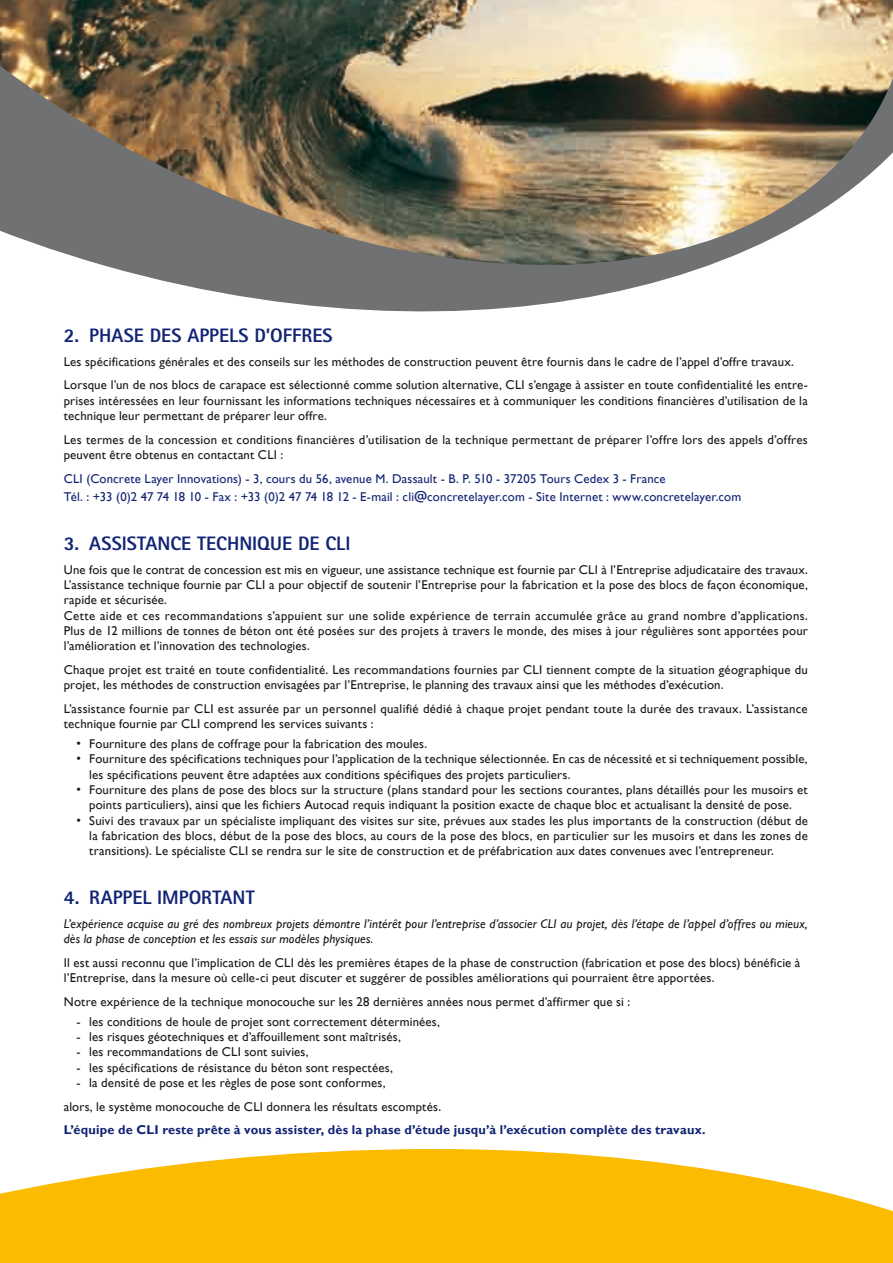
<style>
.page{position:relative;width:893px;height:1263px;background:#fff}
.page>*{position:absolute;margin:0;border:0;box-sizing:border-box;transform-origin:0 0}
.t1{font:800 19.5px "Rotis Sans Serif";letter-spacing:.005em;color:#122474}
.t2{font:12.75px/15.3px "Gill Sans";letter-spacing:.015em;color:#1a171c}
.t3{font:12.75px/18px "Gill Sans";letter-spacing:.01em;color:#122474}
.t4{font:italic 12.75px/15.3px "Gill Sans";letter-spacing:.015em;color:#1a171c}
.t5{font:700 12.75px "Gill Sans";letter-spacing:.015em;color:#122474}
</style>
<div class="page">
<img style="left:0;top:0;width:893px;height:312px">
<svg style="left:0;top:1149px;width:893px;height:114px;background:#fac526"></svg>
<h1 class="t1" style="left:64px;top:323px;width:270px">2. PHASE DES APPELS D’OFFRES</h1>
<p class="t2" style="left:64px;top:349px;width:746px;line-height:23.9px">Les spécifications générales et des conseils sur les méthodes de construction peuvent être fournis dans le cadre de l’appel d’offre travaux.<br>Lorsque l’un de nos blocs de carapace est sélectionné comme solution alternative, CLI s’engage à assister en toute confidentialité les entre-</p>
<p class="t2" style="left:64px;top:393px;width:745px">prises intéressées en leur fournissant les informations techniques nécessaires et à communiquer les conditions financières d’utilisation de la technique leur permettant de préparer leur offre.</p>
<p class="t2" style="left:64px;top:432px;width:745px">Les termes de la concession et conditions financières d’utilisation de la technique permettant de préparer l’offre lors des appels d’offres peuvent être obtenus en contactant CLI :</p>
<p class="t3" style="left:64px;top:470px;width:679px">CLI (Concrete Layer Innovations) - 3, cours du 56, avenue M. Dassault - B. P. 510 - 37205 Tours Cedex 3 - France<br>Tél. : +33 (0)2 47 74 18 10 - Fax : +33 (0)2 47 74 18 12 - E-mail : cli@concretelayer.com - Site Internet : www.concretelayer.com</p>
<h1 class="t1" style="left:64px;top:531px;width:288px">3. ASSISTANCE TECHNIQUE DE CLI</h1>
<p class="t2" style="left:64px;top:562px;width:746px">Une fois que le contrat de concession est mis en vigueur, une assistance technique est fournie par CLI à l’Entreprise adjudicataire des travaux.<br>L’assistance technique fournie par CLI a pour objectif de soutenir l’Entreprise pour la fabrication et la pose des blocs de façon économique, rapide et sécurisée.<br>Cette aide et ces recommandations s’appuient sur une solide expérience de terrain accumulée grâce au grand nombre d’applications.<br>Plus de 12 millions de tonnes de béton ont été posées sur des projets à travers le monde, des mises à jour régulières sont apportées pour l’amélioration et l’innovation des technologies.</p>
<p class="t2" style="left:64px;top:662px;width:745px">Chaque projet est traité en toute confidentialité. Les recommandations fournies par CLI tiennent compte de la situation géographique du projet, les méthodes de construction envisagées par l’Entreprise, le planning des travaux ainsi que les méthodes d’exécution.</p>
<p class="t2" style="left:64px;top:701px;width:745px">L’assistance fournie par CLI est assurée par un personnel qualifié dédié à chaque projet pendant toute la durée des travaux. L’assistance technique fournie par CLI comprend les services suivants :</p>
<p class="t2" style="left:77px;top:736px;width:352px">• Fourniture des plans de coffrage pour la fabrication des moules.</p>
<p class="t2" style="left:89px;top:751px;width:720px;text-indent:-13px">• Fourniture des spécifications techniques pour l’application de la technique sélectionnée. En cas de nécessité et si techniquement possible, les spécifications peuvent être adaptées aux conditions spécifiques des projets particuliers.</p>
<p class="t2" style="left:77px;top:782px;width:733px;text-align:center">• Fourniture des plans de pose des blocs sur la structure (plans standard pour les sections courantes, plans détaillés pour les musoirs et points particuliers), ainsi que les fichiers Autocad requis indiquant la position exacte de chaque bloc et actualisant la densité de pose.</p>
<p class="t2" style="left:89px;top:812px;width:720px;text-align:justify;text-indent:-13px">• Suivi des travaux par un spécialiste impliquant des visites sur site, prévues aux stades les plus importants de la construction (début de la fabrication des blocs, début de la pose des blocs, au cours de la pose des blocs, en particulier sur les musoirs et dans les zones de transitions). Le spécialiste CLI se rendra sur le site de construction et de préfabrication aux dates convenues avec l’entrepreneur.</p>
<h1 class="t1" style="left:64px;top:885px;width:193px">4. RAPPEL IMPORTANT</h1>
<p class="t4" style="left:64px;top:916px;width:745px">L’expérience acquise au gré des nombreux projets démontre l’intérêt pour l’entreprise d’associer CLI au projet, dès l’étape de l’appel d’offres ou mieux, dès la phase de conception et les essais sur modèles physiques.</p>
<p class="t2" style="left:64px;top:955px;width:738px">Il est aussi reconnu que l’implication de CLI dès les premières étapes de la phase de construction (fabrication et pose des blocs) bénéficie à l’Entreprise, dans la mesure où celle-ci peut discuter et suggérer de possibles améliorations qui pourraient être apportées.</p>
<p class="t2" style="left:64px;top:994px;width:568px">Notre expérience de la technique monocouche sur les 28 dernières années nous permet d’affirmer que si :</p>
<p class="t2" style="left:77px;top:1014px;width:365px">- les conditions de houle de projet sont correctement déterminées,</p>
<p class="t2" style="left:77px;top:1029px;width:326px">- les risques géotechniques et d’affouillement sont maîtrisés,</p>
<p class="t2" style="left:77px;top:1044px;width:234px">- les recommandations de CLI sont suivies,</p>
<p class="t2" style="left:76px;top:1059px;width:318px">- les spécifications de résistance du béton sont respectées,</p>
<p class="t2" style="left:64px;top:1070px;width:379px;line-height:23.9px;text-indent:13px">- la densité de pose et les règles de pose sont conformes,<br>alors, le système monocouche de CLI donnera les résultats escomptés.</p>
<p class="t5" style="left:64px;top:1122px;width:643px">L’équipe de CLI reste prête à vous assister, dès la phase d’étude jusqu’à l’exécution complète des travaux.</p>
</div>
